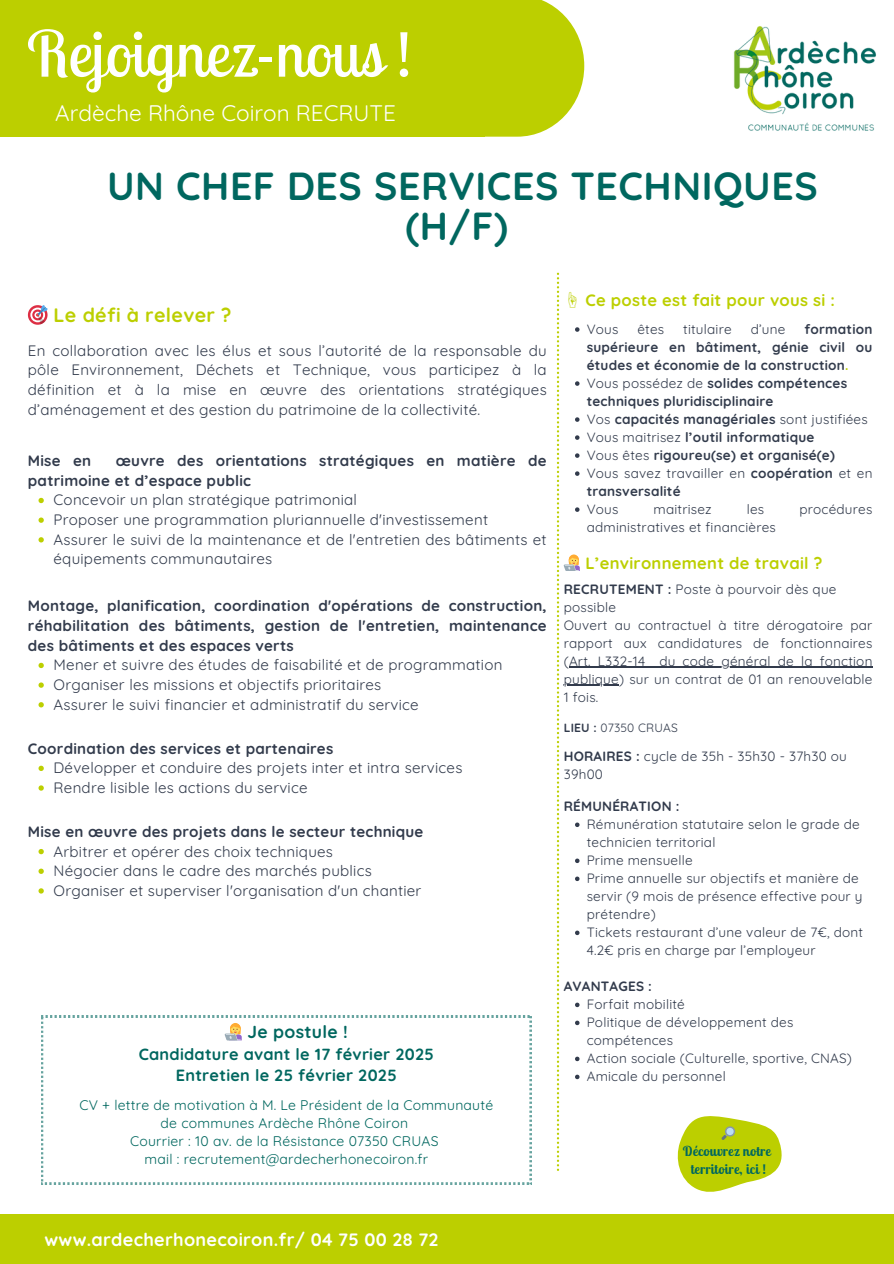
<style>
.page{position:relative;width:894px;height:1264px;background:#fff}
.page>*{position:absolute;margin:0;border:0;box-sizing:border-box;transform-origin:0 0}
.t1{font:63.45px "Lobster Two";color:#fff}
.t2{font:700 39.15px/39.3px "Quicksand";letter-spacing:.015em;color:#00675f;text-align:center}
.t3{font:22.5px "Quicksand";color:#fff}
.t4{font:700 19.65px "Quicksand";letter-spacing:.015em;color:#bccf00}
.t5{font:700 18px "Quicksand";letter-spacing:.015em;color:#fff}
.t6{font:700 17.55px "Quicksand";letter-spacing:.015em;color:#00675f}
.t7{font:700 16.5px "Quicksand";letter-spacing:.015em;color:#bccf00}
.t8{font:700 16.2px/21.1px "Quicksand";letter-spacing:.015em;color:#00675f;text-align:center}
.t9{font:15px/19.6px "Quicksand";letter-spacing:.015em;color:#323b4c;text-align:justify}
.t10{font:700 15px/19.6px "Quicksand";letter-spacing:.015em;color:#323b4c}
.t11{font:13.95px "Quicksand";letter-spacing:.015em;color:#00675f}
.t12{font:700 13.65px "Lobster Two";letter-spacing:.015em;color:#00675f}
.t13{font:13.5px/18px "Quicksand";letter-spacing:.015em;color:#323b4c}
.t14{font:700 13.5px/18px "Quicksand";letter-spacing:.015em;color:#323b4c;text-align:justify}
.t15{font:12px "Quicksand";letter-spacing:.015em;color:#323b4c}
.s1{font-family:"Noto Sans CJ Ksc"}
.s2{color:#bccf00}
.s3{font-weight:400}
.s4{font-weight:700}
</style>
<div class="page">
<div style="left:0;top:0;width:484px;height:137px;background:#bccf00"></div>
<div style="left:0;top:1214px;width:893px;height:49px;background:#bccf00"></div>
<svg style="left:41px;top:1015px;width:490px;height:169px"></svg>
<img style="left:733px;top:26px;width:143px;height:105px">
<svg style="left:556px;top:273px;width:3px;height:897px"></svg>
<svg style="left:38px;top:498px;width:6px;height:5px"></svg>
<svg style="left:38px;top:517px;width:6px;height:6px"></svg>
<svg style="left:38px;top:537px;width:6px;height:5px"></svg>
<svg style="left:38px;top:662px;width:6px;height:6px"></svg>
<svg style="left:38px;top:682px;width:6px;height:5px"></svg>
<svg style="left:38px;top:702px;width:6px;height:5px"></svg>
<svg style="left:38px;top:765px;width:6px;height:6px"></svg>
<svg style="left:38px;top:785px;width:6px;height:5px"></svg>
<svg style="left:38px;top:849px;width:6px;height:5px"></svg>
<svg style="left:38px;top:868px;width:6px;height:5px"></svg>
<svg style="left:38px;top:888px;width:6px;height:5px"></svg>
<svg style="left:484px;top:0;width:100px;height:137px"></svg>
<svg style="left:575px;top:327px;width:4px;height:5px"></svg>
<svg style="left:575px;top:381px;width:4px;height:5px"></svg>
<svg style="left:575px;top:417px;width:4px;height:5px"></svg>
<svg style="left:575px;top:435px;width:4px;height:5px"></svg>
<svg style="left:575px;top:453px;width:4px;height:5px"></svg>
<svg style="left:575px;top:471px;width:4px;height:5px"></svg>
<svg style="left:575px;top:507px;width:4px;height:5px"></svg>
<hr style="left:569px;top:666px;width:76px;height:1px;background:#323b4c">
<svg style="left:645px;top:666px;width:14px;height:1px"></svg>
<hr style="left:659px;top:666px;width:213px;height:1px;background:#323b4c">
<hr style="left:563px;top:684px;width:56px;height:1px;background:#323b4c">
<svg style="left:575px;top:822px;width:4px;height:5px"></svg>
<svg style="left:575px;top:858px;width:4px;height:5px"></svg>
<svg style="left:575px;top:876px;width:4px;height:5px"></svg>
<svg style="left:575px;top:930px;width:4px;height:5px"></svg>
<svg style="left:575px;top:1002px;width:4px;height:5px"></svg>
<svg style="left:575px;top:1020px;width:4px;height:5px"></svg>
<svg style="left:575px;top:1056px;width:4px;height:5px"></svg>
<svg style="left:575px;top:1074px;width:4px;height:5px"></svg>
<svg style="left:677px;top:1116px;width:105px;height:76px"></svg>
<p class="t1" style="left:27px;top:13px;width:386px">Rejoignez-nous !</p>
<p class="t3" style="left:55px;top:99px;width:342px">Ardèche Rhône Coiron RECRUTE</p>
<p class="t2" style="left:107px;top:166px;width:712px">UN CHEF DES SERVICES TECHNIQUES (H/F)</p>
<h1 class="t4" style="left:54px;top:302px;width:179px">Le défi à relever ?</h1>
<h3 class="t9" style="left:28px;top:340px;width:520px">En collaboration avec les élus et sous l’autorité de la responsable du pôle Environnement, Déchets et Technique, vous participez à la définition et à la mise en œuvre des orientations stratégiques d’aménagement et des gestion du patrimoine de la collectivité.</h3>
<p class="t10" style="left:28px;top:450px;width:65px">Mise en</p>
<p class="t10" style="left:28px;top:450px;width:520px;text-indent:88px">œuvre des orientations stratégiques en matière de patrimoine et d’espace public</p>
<p class="t9" style="left:54px;top:490px;width:305px">Concevoir un plan stratégique patrimonial</p>
<p class="t9" style="left:54px;top:509px;width:436px">Proposer une programmation pluriannuelle d'investissement</p>
<h5 class="t9" style="left:54px;top:529px;width:494px">Assurer le suivi de la maintenance et de l'entretien des bâtiments et équipements communautaires</h5>
<p class="t10" style="left:28px;top:596px;width:520px;text-align:justify">Montage, planification, coordination d'opérations de construction, réhabilitation des bâtiments, gestion de l'entretien, maintenance des bâtiments et des espaces verts</p>
<p class="t9" style="left:54px;top:655px;width:450px">Mener et suivre des études de faisabilité et de programmation</p>
<p class="t9" style="left:54px;top:674px;width:329px">Organiser les missions et objectifs prioritaires</p>
<p class="t9" style="left:54px;top:694px;width:366px">Assurer le suivi financier et administratif du service</p>
<p class="t10" style="left:28px;top:738px;width:307px">Coordination des services et partenaires</p>
<p class="t9" style="left:54px;top:757px;width:410px">Développer et conduire des projets inter et intra services</p>
<p class="t9" style="left:54px;top:777px;width:255px">Rendre lisible les actions du service</p>
<h5 class="t10" style="left:28px;top:821px;width:397px">Mise en œuvre des projets dans le secteur technique</h5>
<p class="t9" style="left:54px;top:841px;width:281px">Arbitrer et opérer des choix techniques</p>
<p class="t9" style="left:54px;top:860px;width:320px">Négocier dans le cadre des marchés publics</p>
<p class="t9" style="left:54px;top:880px;width:369px">Organiser et superviser l'organisation d'un chantier</p>
<p class="t6" style="left:247px;top:1020px;width:102px">Je postule !</p>
<p class="t8" style="left:139px;top:1043px;width:296px">Candidature avant le 17 février 2025<br>Entretien le 25 février 2025</p>
<p class="t11" style="left:79px;top:1095px;width:415px">CV + lettre de motivation à M. Le Président de la Communauté</p>
<p class="t11" style="left:160px;top:1113px;width:249px">de communes Ardèche Rhône Coiron</p>
<p class="t11" style="left:130px;top:1132px;width:310px">Courrier : 10 av. de la Résistance 07350 CRUAS</p>
<p class="t11" style="left:144px;top:1150px;width:285px">mail : recrutement@ardecherhonecoiron.fr</p>
<h4 class="t7" style="left:563px;top:289px;width:272px"><span class="s1">☝️</span> Ce poste est fait pour vous si :</h4>
<h6 class="t13" style="left:586px;top:320px;width:33px">Vous</h6>
<h6 class="t13" style="left:637px;top:320px;width:28px">êtes</h6>
<h6 class="t13" style="left:683px;top:320px;width:50px">titulaire</h6>
<h6 class="t13" style="left:750px;top:320px;width:36px">d’une</h6>
<h6 class="t14" style="left:586px;top:320px;width:287px;text-indent:218px">formation supérieure en bâtiment, génie civil ou études et économie de la construction<span class="s2">.</span></h6>
<h5 class="t14" style="left:586px;top:374px;width:262px"><span class="s3">Vous possédez de</span> solides compétences techniques pluridisciplinaire</h5>
<p class="t14" style="left:586px;top:410px;width:282px"><span class="s3">Vos</span> capacités managériales <span class="s3">sont justifiées</span></p>
<p class="t14" style="left:586px;top:428px;width:229px"><span class="s3">Vous maitrisez</span> l’outil informatique</p>
<p class="t14" style="left:586px;top:446px;width:250px"><span class="s3">Vous êtes</span> rigoureu(se) et organisé(e)</p>
<h5 class="t13" style="left:586px;top:464px;width:287px">Vous savez travailler en <span class="s4">coopération</span> et en <span class="s4">transversalité</span></h5>
<p class="t13" style="left:586px;top:500px;width:33px">Vous</p>
<p class="t13" style="left:653px;top:500px;width:60px">maitrisez</p>
<p class="t13" style="left:746px;top:500px;width:19px">les</p>
<p class="t13" style="left:799px;top:500px;width:75px">procédures</p>
<p class="t13" style="left:586px;top:518px;width:191px">administratives et financières</p>
<p class="t7" style="left:585px;top:552px;width:238px">L’environnement de travail ?</p>
<p class="t13" style="left:563px;top:579px;width:274px"><span class="s4">RECRUTEMENT :</span> Poste à pourvoir dès que possible</p>
<h5 class="t13" style="left:563px;top:615px;width:310px;text-align:justify">Ouvert au contractuel à titre dérogatoire par rapport aux candidatures de fonctionnaires (Art. L332-14</h5>
<p class="t13" style="left:659px;top:651px;width:214px">du code général de la fonction</p>
<p class="t13" style="left:563px;top:669px;width:310px">publique) sur un contrat de 01 an renouvelable<br>1 fois.</p>
<p class="t15" style="left:563px;top:720px;width:115px"><span class="s4">LIEU :</span> 07350 CRUAS</p>
<p class="t13" style="left:563px;top:747px;width:284px"><span class="s4">HORAIRES :</span> cycle de 35h - 35h30 - 37h30 ou<br>39h00</p>
<h5 class="t13" style="left:586px;top:797px;width:274px;text-indent:-23px"><span class="s4">RÉMUNÉRATION :<br></span>Rémunération statutaire selon le grade de</h5>
<p class="t13" style="left:586px;top:833px;width:273px">technicien territorial<br>Prime mensuelle<br>Prime annuelle sur objectifs et manière de</p>
<p class="t13" style="left:586px;top:887px;width:278px">servir (9 mois de présence effective pour y prétendre)<br>Tickets restaurant d’une valeur de 7€, dont</p>
<p class="t13" style="left:586px;top:941px;width:230px">4.2€ pris en charge par l’employeur</p>
<p class="t14" style="left:563px;top:977px;width:90px">AVANTAGES :</p>
<h6 class="t13" style="left:586px;top:995px;width:100px">Forfait mobilité</h6>
<p class="t13" style="left:586px;top:1013px;width:208px">Politique de développement des compétences</p>
<p class="t13" style="left:586px;top:1049px;width:267px">Action sociale (Culturelle, sportive, CNAS)</p>
<p class="t13" style="left:586px;top:1067px;width:140px">Amicale du personnel</p>
<p class="t12" style="left:682px;top:1142px;width:90px">Découvrez notre</p>
<p class="t12" style="left:690px;top:1160px;width:77px">territoire, ici !</p>
<p class="t5" style="left:44px;top:1228px;width:396px">www.ardecherhonecoiron.fr/ 04 75 00 28 72</p>
</div>
